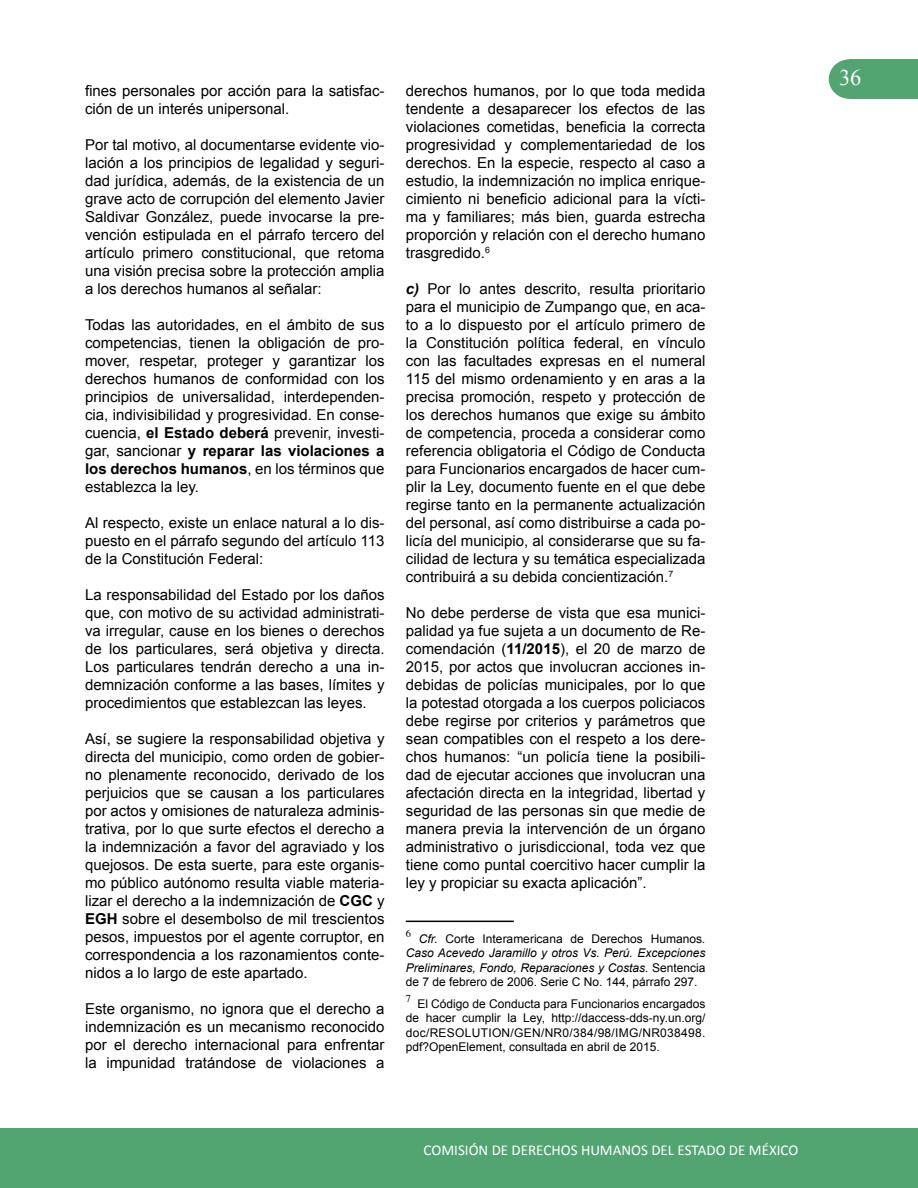
<style>
.page{position:relative;width:918px;height:1188px;background:#fff}
.page>*{position:absolute;margin:0;border:0;box-sizing:border-box;transform-origin:0 0}
.t1{font:22.5px "Times New Roman";color:#fff}
.t2{font:15px/18px "Arial";color:#000;text-align:justify}
.t3{font:15px "Calibri";color:#fff}
.t4{font:italic 12px/14.4px "Arial";color:#000;text-align:justify}
.t5{font:12px/14.4px "Arial";color:#000;text-align:justify}
.t6{font:10.5px "Times";color:#000}
.s1{font-weight:700}
.s2{font-weight:700;font-style:italic}
.s3{font-style:normal}
</style>
<div class="page">
<div style="left:849px;top:59px;width:69px;height:40px;background:#52a470"></div>
<div style="left:829px;top:59px;width:41px;height:40px;background:#52a470;border-radius:50%"></div>
<div style="left:0;top:1128px;width:918px;height:60px;background:#52a470"></div>
<hr style="left:406px;top:921px;width:108px;height:1px;background:#000">
<p class="t2" style="left:85px;top:82px;width:301px">fines personales por acción para la satisfac&shy;ción de un interés unipersonal.</p>
<p class="t2" style="left:85px;top:136px;width:301px">Por tal motivo, al documentarse evidente vio&shy;lación a los principios de legalidad y seguri&shy;dad jurídica, además, de la existencia de un grave acto de corrupción del elemento Javier Saldivar González, puede invocarse la pre&shy;vención estipulada en el párrafo tercero del artículo primero constitucional, que retoma una visión precisa sobre la protección amplia a los derechos humanos al señalar:</p>
<p class="t2" style="left:85px;top:316px;width:301px">Todas las autoridades, en el ámbito de sus competencias, tienen la obligación de pro&shy;mover, respetar, proteger y garantizar los derechos humanos de conformidad con los principios de universalidad, interdependen&shy;cia, indivisibilidad y progresividad. En conse&shy;cuencia, <span class="s1">el Estado deberá</span> prevenir, investi&shy;gar, sancionar <span class="s1">y reparar las violaciones a los derechos humanos</span>, en los términos que establezca la ley.</p>
<p class="t2" style="left:85px;top:514px;width:301px">Al respecto, existe un enlace natural a lo dis&shy;puesto en el párrafo segundo del artículo 113 de la Constitución Federal:</p>
<p class="t2" style="left:85px;top:586px;width:301px">La responsabilidad del Estado por los daños que, con motivo de su actividad administrati&shy;va irregular, cause en los bienes o derechos de los particulares, será objetiva y directa.<br>Los particulares tendrán derecho a una in&shy;demnización conforme a las bases, límites y procedimientos que establezcan las leyes.</p>
<p class="t2" style="left:85px;top:730px;width:301px">Así, se sugiere la responsabilidad objetiva y directa del municipio, como orden de gobier&shy;no plenamente reconocido, derivado de los perjuicios que se causan a los particulares por actos y omisiones de naturaleza adminis&shy;trativa, por lo que surte efectos el derecho a la indemnización a favor del agraviado y los quejosos. De esta suerte, para este organis&shy;mo público autónomo resulta viable materia&shy;lizar el derecho a la indemnización de <span class="s1">CGC</span> y <span class="s1">EGH</span> sobre el desembolso de mil trescientos pesos, impuestos por el agente corruptor, en correspondencia a los razonamientos conte&shy;nidos a lo largo de este apartado.</p>
<p class="t2" style="left:85px;top:1000px;width:301px">Este organismo, no ignora que el derecho a indemnización es un mecanismo reconocido por el derecho internacional para enfrentar la impunidad tratándose de violaciones a</p>
<p class="t2" style="left:406px;top:82px;width:301px">derechos humanos, por lo que toda medida tendente a desaparecer los efectos de las violaciones cometidas, beneficia la correcta progresividad y complementariedad de los derechos. En la especie, respecto al caso a estudio, la indemnización no implica enrique&shy;cimiento ni beneficio adicional para la vícti&shy;ma y familiares; más bien, guarda estrecha proporción y relación con el derecho humano trasgredido.<sup>6</sup></p>
<p class="t2" style="left:406px;top:280px;width:301px"><span class="s2">c)</span> Por lo antes descrito, resulta prioritario para el municipio de Zumpango que, en aca&shy;to a lo dispuesto por el artículo primero de la Constitución política federal, en vínculo con las facultades expresas en el numeral 115 del mismo ordenamiento y en aras a la precisa promoción, respeto y protección de los derechos humanos que exige su ámbito de competencia, proceda a considerar como referencia obligatoria el Código de Conducta para Funcionarios encargados de hacer cum&shy;plir la Ley, documento fuente en el que debe regirse tanto en la permanente actualización del personal, así como distribuirse a cada po&shy;licía del municipio, al considerarse que su fa&shy;cilidad de lectura y su temática especializada contribuirá a su debida concientización.<sup>7</sup></p>
<p class="t2" style="left:406px;top:604px;width:301px">No debe perderse de vista que esa munici&shy;palidad ya fue sujeta a un documento de Re&shy;comendación (<span class="s1">11/2015</span>), el 20 de marzo de 2015, por actos que involucran acciones in&shy;debidas de policías municipales, por lo que la potestad otorgada a los cuerpos policiacos debe regirse por criterios y parámetros que sean compatibles con el respeto a los dere&shy;chos humanos: “un policía tiene la posibili&shy;dad de ejecutar acciones que involucran una afectación directa en la integridad, libertad y seguridad de las personas sin que medie de manera previa la intervención de un órgano administrativo o jurisdiccional, toda vez que tiene como puntal coercitivo hacer cumplir la ley y propiciar su exacta aplicación”.</p>
<p class="t6" style="left:406px;top:924px;width:7px">6</p>
<p class="t4" style="left:406px;top:932px;width:301px;text-indent:13px">Cfr. <span class="s3">Corte Interamericana de Derechos Humanos</span>.<br>Caso Acevedo Jaramillo y otros Vs. Perú. Excepciones Preliminares, Fondo, Reparaciones y Costas. <span class="s3">Sentencia de 7 de febrero de 2006. Serie C No. 144, párrafo 297.</span></p>
<p class="t6" style="left:406px;top:988px;width:7px">7</p>
<p class="t5" style="left:406px;top:996px;width:301px;text-indent:12px">El Código de Conducta para Funcionarios encargados de hacer cumplir la Ley, http://daccess-dds-ny.un.org/ doc/RESOLUTION/GEN/NR0/384/98/IMG/NR038498. pdf?OpenElement, consultada en abril de 2015.</p>
<p class="t3" style="left:424px;top:1140px;width:376px">COMISIÓN DE DERECHOS HUMANOS DEL ESTADO DE MÉXICO</p>
<h1 class="t1" style="left:839px;top:63px;width:24px">36</h1>
</div>
